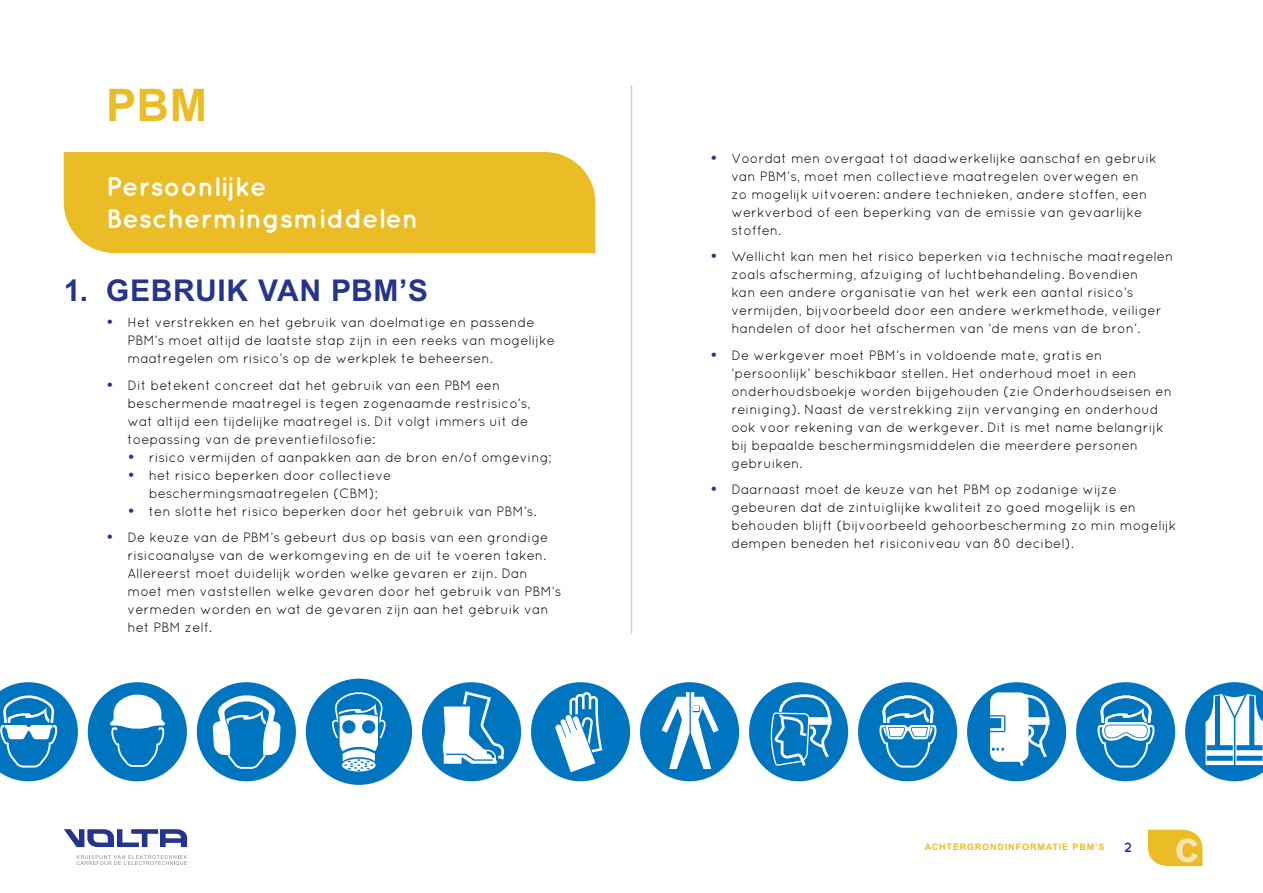
<style>
.page{position:relative;width:1263px;height:893px;background:#fff}
.page>*{position:absolute;margin:0;border:0;box-sizing:border-box;transform-origin:0 0}
.t1{font:700 45px "Arial";color:#eabd27}
._01_Hoofdtitel{font:700 30px "Arial";letter-spacing:.02em;color:#26358c}
.t2{font:700 27px/32.4px "Quicksand";color:#fff}
.t3{font:13.5px/18px "Quicksand";color:#000}
.t4{font:700 13.5px "Quicksand";color:#26358c}
.t5{font:700 9px "Arial";letter-spacing:.1em;color:#eabd27}
.s1{font-weight:700;font-size:15px;color:#26358c}
</style>
<div class="page">
<svg style="left:1148px;top:830px;width:54px;height:36px;background:#edc648"></svg>
<hr style="left:631px;top:85px;width:1px;height:549px;background:#d0d0d0">
<div style="left:64px;top:152px;width:531px;height:101px;background:#eabd27"></div>
<svg style="left:77px;top:855px;width:110px;height:10px"></svg>
<svg style="left:64px;top:829px;width:123px;height:18px"></svg>
<svg style="left:0;top:682px;width:78px;height:99px"></svg>
<div style="left:858px;top:682px;width:99px;height:99px;background:#0075bf;border-radius:50%"></div>
<svg style="left:879px;top:695px;width:57px;height:73px"></svg>
<div style="left:88px;top:682px;width:99px;height:99px;background:#0075bf;border-radius:50%"></div>
<svg style="left:110px;top:694px;width:55px;height:73px"></svg>
<div style="left:197px;top:682px;width:99px;height:99px;background:#0075bf;border-radius:50%"></div>
<svg style="left:213px;top:695px;width:68px;height:74px"></svg>
<div style="left:306px;top:679px;width:106px;height:106px;background:#0075bf;border-radius:50%"></div>
<svg style="left:332px;top:692px;width:54px;height:79px"></svg>
<div style="left:422px;top:682px;width:99px;height:99px;background:#0075bf;border-radius:50%"></div>
<svg style="left:442px;top:691px;width:63px;height:73px"></svg>
<div style="left:531px;top:682px;width:99px;height:99px;background:#0075bf;border-radius:50%"></div>
<svg style="left:555px;top:692px;width:47px;height:80px"></svg>
<div style="left:640px;top:682px;width:99px;height:99px;background:#0075bf;border-radius:50%"></div>
<svg style="left:661px;top:692px;width:58px;height:77px"></svg>
<div style="left:749px;top:682px;width:99px;height:99px;background:#0075bf;border-radius:50%"></div>
<svg style="left:770px;top:694px;width:61px;height:72px"></svg>
<div style="left:967px;top:682px;width:99px;height:99px;background:#0075bf;border-radius:50%"></div>
<svg style="left:990px;top:692px;width:59px;height:74px"></svg>
<div style="left:1076px;top:682px;width:99px;height:99px;background:#0075bf;border-radius:50%"></div>
<svg style="left:1097px;top:695px;width:57px;height:73px"></svg>
<svg style="left:1185px;top:682px;width:78px;height:99px"></svg>
<p class="t1" style="left:106px;top:79px;width:102px">PBM</p>
<p class="t2" style="left:106px;top:169px;width:314px">Persoonlijke<br>Beschermingsmiddelen</p>
<p class="_01_Hoofdtitel" style="left:64px;top:273px;width:366px">1. GEBRUIK VAN PBM’S</p>
<p class="t3" style="left:128px;top:314px;width:429px;text-indent:-21px"><span class="s1">•</span> Het verstrekken en het gebruik van doelmatige en passende<br>PBM’s moet altijd de laatste stap zijn in een reeks van mogelijke maatregelen om risico’s op de werkplek te beheersen.</p>
<p class="t3" style="left:128px;top:376px;width:405px;text-indent:-21px"><span class="s1">•</span> Dit betekent concreet dat het gebruik van een PBM een beschermende maatregel is tegen zogenaamde restrisico’s, wat altijd een tijdelijke maatregel is. Dit volgt immers uit de toepassing van de preventiefilosofie:</p>
<p class="t3" style="left:128px;top:448px;width:426px"><span class="s1">•</span> risico vermijden of aanpakken aan de bron en/of omgeving;</p>
<p class="t3" style="left:128px;top:466px;width:265px;text-align:center"><span class="s1">•</span> het risico beperken door collectieve beschermingsmaatregelen (CBM);</p>
<p class="t3" style="left:128px;top:502px;width:411px"><span class="s1">•</span> ten slotte het risico beperken door het gebruik van PBM’s.</p>
<p class="t3" style="left:128px;top:529px;width:435px;text-indent:-21px"><span class="s1">•</span> De keuze van de PBM’s gebeurt dus op basis van een grondige risicoanalyse van de werkomgeving en de uit te voeren taken.<br>Allereerst moet duidelijk worden welke gevaren er zijn. Dan moet men vaststellen welke gevaren door het gebruik van PBM’s vermeden worden en wat de gevaren zijn aan het gebruik van het PBM zelf.</p>
<p class="t3" style="left:731px;top:149px;width:427px;text-indent:-21px"><span class="s1">•</span> Voordat men overgaat tot daadwerkelijke aanschaf en gebruik van PBM’s, moet men collectieve maatregelen overwegen en zo mogelijk uitvoeren: andere technieken, andere stoffen, een werkverbod of een beperking van de emissie van gevaarlijke stoffen.</p>
<p class="t3" style="left:731px;top:247px;width:443px;text-indent:-21px"><span class="s1">•</span> Wellicht kan men het risico beperken via technische maatregelen zoals afscherming, afzuiging of luchtbehandeling. Bovendien<br>kan een andere organisatie van het werk een aantal risico’s vermijden, bijvoorbeeld door een andere werkmethode, veiliger handelen of door het afschermen van ‘de mens van de bron’.</p>
<p class="t3" style="left:731px;top:346px;width:442px;text-indent:-21px"><span class="s1">•</span> De werkgever moet PBM’s in voldoende mate, gratis en ‘persoonlijk’ beschikbaar stellen. Het onderhoud moet in een onderhoudsboekje worden bijgehouden (zie Onderhoudseisen en reiniging). Naast de verstrekking zijn vervanging en onderhoud ook voor rekening van de werkgever. Dit is met name belangrijk bij bepaalde beschermingsmiddelen die meerdere personen gebruiken.</p>
<p class="t3" style="left:731px;top:480px;width:446px;text-indent:-21px"><span class="s1">•</span> Daarnaast moet de keuze van het PBM op zodanige wijze gebeuren dat de zintuiglijke kwaliteit zo goed mogelijk is en behouden blijft (bijvoorbeeld gehoorbescherming zo min mogelijk dempen beneden het risiconiveau van 80 decibel).</p>
<p class="t5" style="left:925px;top:841px;width:181px">ACHTERGRONDINFORMATIE PBM’S</p>
<p class="t4" style="left:1124px;top:839px;width:9px">2</p>
</div>
